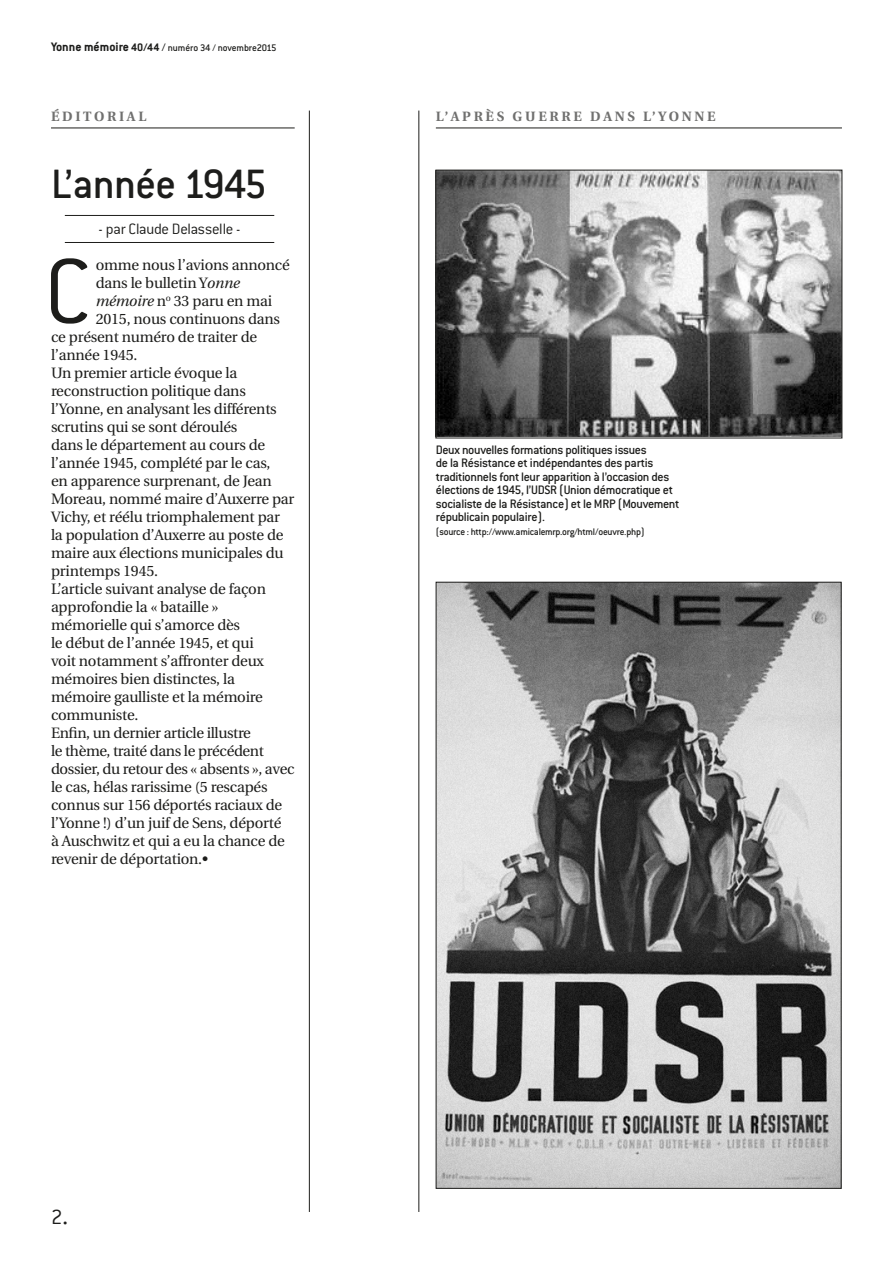
<style>
.page{position:relative;width:893px;height:1263px;background:#fff}
.page>*{position:absolute;margin:0;border:0;box-sizing:border-box;transform-origin:0 0}
.t1{font:500 45px "Conduit ITC";letter-spacing:-.025em;color:#1d1d1b}
.t2{font:300 22.5px "Conduit ITC";color:#1d1d1b}
.t3{font:300 16.5px "Conduit ITC";letter-spacing:-.01em;color:#1d1d1b}
.t4{font:15px "Utopia";letter-spacing:-.015em;color:#1d1d1b}
.t5{font:500 13.5px/13.5px "Conduit ITC";letter-spacing:-.03em;color:#1d1d1b}
.t6{font:700 13.5px "Utopia";letter-spacing:.2em;color:#70706f}
.t7{font:500 10.5px "Conduit ITC";letter-spacing:-.015em;color:#1d1d1b}
.s1{font-weight:700;font-size:13.5px}
.s2{font-weight:700;font-size:12px}
.s3{font-size:12px}
.s4{font-style:italic}
.s5{font-size:30px}
</style>
<div class="page">
<hr style="left:51px;top:128px;width:244px;height:1px;background:#1d1d1b">
<hr style="left:436px;top:128px;width:406px;height:1px;background:#1d1d1b">
<hr style="left:65px;top:215px;width:209px;height:1px;background:#1d1d1b">
<hr style="left:65px;top:242px;width:209px;height:1px;background:#1d1d1b">
<svg style="left:51px;top:258px;width:36px;height:66px"></svg>
<hr style="left:418px;top:111px;width:1px;height:1101px;background:#1d1d1b">
<hr style="left:309px;top:111px;width:1px;height:1101px;background:#1d1d1b">
<img style="left:438px;top:584px;width:401px;height:602px">
<img style="left:438px;top:172px;width:402px;height:264px">
<div style="left:436px;top:170px;width:406px;height:268px;border:1px solid #1d1d1b"></div>
<p class="t7" style="left:51px;top:42px;width:227px"><span class="s1">Yonne mémoire</span> <span class="s2">40/44</span> <span class="s3">/</span> numéro 34 / novembre2015</p>
<p class="t6" style="left:51px;top:108px;width:97px">ÉDITORIAL</p>
<h1 class="t1" style="left:51px;top:158px;width:217px">L’année 1945</h1>
<p class="t3" style="left:98px;top:220px;width:144px">- par Claude Delasselle -</p>
<p class="t4" style="left:96px;top:257px;width:196px">omme nous l’avions annoncé</p>
<p class="t4" style="left:96px;top:275px;width:146px">dans le bulletin Y<span class="s4">onne</span></p>
<p class="t4" style="left:96px;top:293px;width:178px"><span class="s4">mémoire</span> n<sup>o</sup> 33 paru en mai</p>
<p class="t4" style="left:96px;top:311px;width:186px">2015, nous continuons dans</p>
<p class="t4" style="left:51px;top:329px;width:208px">ce présent numéro de traiter de</p>
<p class="t4" style="left:51px;top:347px;width:88px">l’année 1945.</p>
<p class="t4" style="left:51px;top:365px;width:188px">Un premier article évoque la</p>
<p class="t4" style="left:51px;top:383px;width:196px">reconstruction politique dans</p>
<p class="t4" style="left:51px;top:401px;width:227px">l’Yonne, en analysant les différents</p>
<p class="t4" style="left:51px;top:419px;width:188px">scrutins qui se sont déroulés</p>
<p class="t4" style="left:51px;top:437px;width:216px">dans le département au cours de</p>
<p class="t4" style="left:51px;top:455px;width:221px">l’année 1945, complété par le cas,</p>
<p class="t4" style="left:51px;top:473px;width:222px">en apparence surprenant, de Jean</p>
<p class="t4" style="left:51px;top:491px;width:245px">Moreau, nommé maire d’Auxerre par</p>
<p class="t4" style="left:51px;top:509px;width:231px">Vichy, et réélu triomphalement par</p>
<p class="t4" style="left:51px;top:527px;width:234px">la population d’Auxerre au poste de</p>
<p class="t4" style="left:51px;top:545px;width:234px">maire aux élections municipales du</p>
<p class="t4" style="left:51px;top:563px;width:109px">printemps 1945.</p>
<p class="t4" style="left:51px;top:581px;width:216px">L’article suivant analyse de façon</p>
<p class="t4" style="left:51px;top:599px;width:169px">approfondie la « bataille »</p>
<p class="t4" style="left:51px;top:617px;width:191px">mémorielle qui s’amorce dès</p>
<p class="t4" style="left:51px;top:635px;width:204px">le début de l’année 1945, et qui</p>
<p class="t4" style="left:51px;top:653px;width:214px">voit notamment s’affronter deux</p>
<p class="t4" style="left:51px;top:671px;width:185px">mémoires bien distinctes, la</p>
<p class="t4" style="left:51px;top:689px;width:213px">mémoire gaulliste et la mémoire</p>
<p class="t4" style="left:51px;top:707px;width:89px">communiste.</p>
<p class="t4" style="left:51px;top:725px;width:201px">Enfin, un dernier article illustre</p>
<p class="t4" style="left:51px;top:743px;width:215px">le thème, traité dans le précédent</p>
<p class="t4" style="left:51px;top:761px;width:245px">dossier, du retour des « absents », avec</p>
<p class="t4" style="left:51px;top:779px;width:218px">le cas, hélas rarissime (5 rescapés</p>
<p class="t4" style="left:51px;top:797px;width:233px">connus sur 156 déportés raciaux de</p>
<p class="t4" style="left:51px;top:815px;width:232px">l’Yonne !) d’un juif de Sens, déporté</p>
<p class="t4" style="left:51px;top:833px;width:235px">à Auschwitz et qui a eu la chance de</p>
<p class="t4" style="left:51px;top:851px;width:159px">revenir de déportation.•</p>
<h2 class="t2" style="left:51px;top:1205px;width:19px">2<span class="s5">.</span></h2>
<p class="t6" style="left:436px;top:108px;width:281px">L’APRÈS GUERRE DANS L’YONNE</p>
<p class="t5" style="left:436px;top:443px;width:245px">Deux nouvelles formations politiques issues<br>de la Résistance et indépendantes des partis traditionnels font leur apparition à l’occasion des élections de 1945, l’UDSR (Union démocratique et socialiste de la Résistance) et le MRP (Mouvement républicain populaire).</p>
<p class="t7" style="left:436px;top:525px;width:210px">(source : http://www.amicalemrp.org/html/oeuvre.php)</p>
</div>
